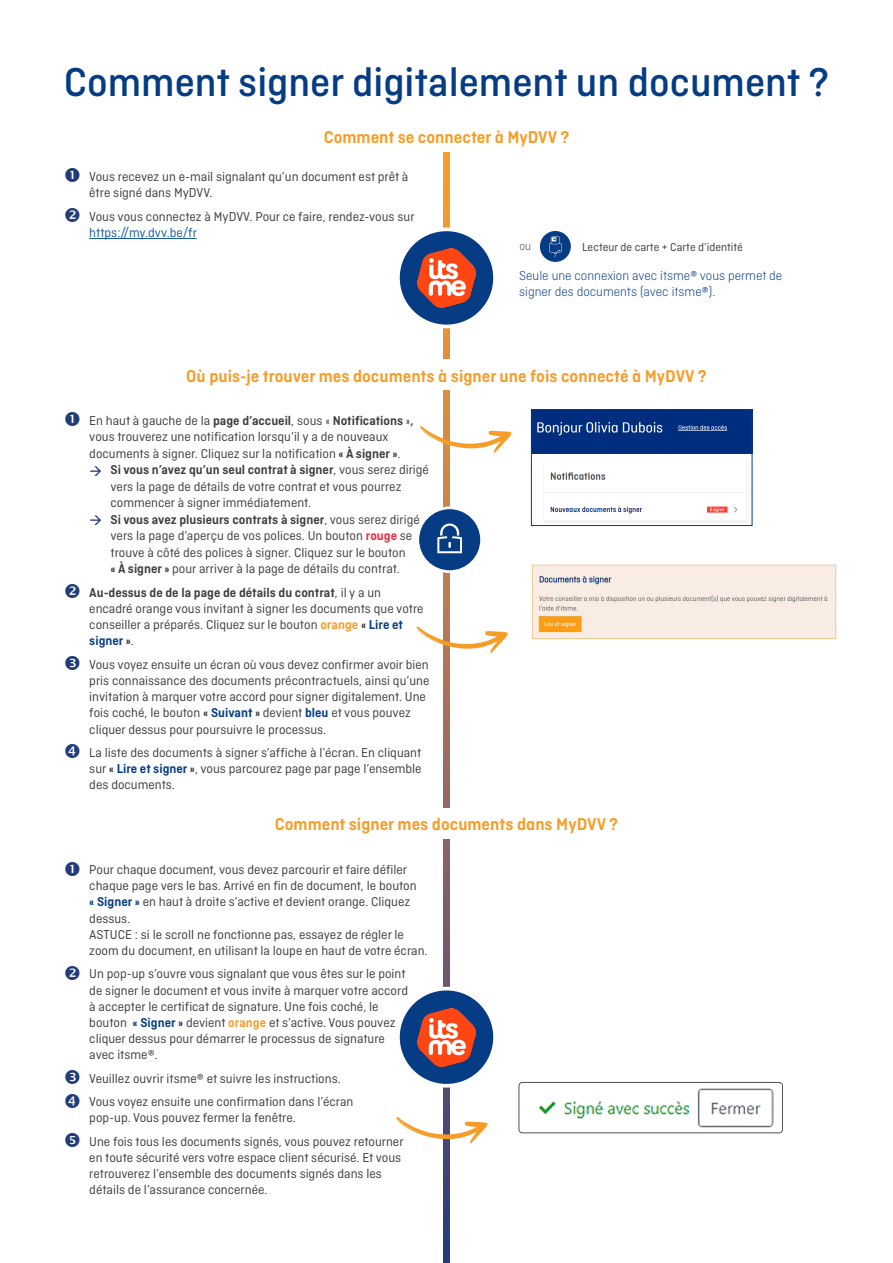
<style>
.page{position:relative;width:893px;height:1263px;background:#fff}
.page>*{position:absolute;margin:0;border:0;box-sizing:border-box;transform-origin:0 0}
.grote_titel_blauw{font:500 42.45px "Ciutadella";color:#053c84}
.titeltje_oranje{font:600 18px "Ciutadella";color:#f89c28}
._01_BODY_BLACK_2PT_after{font:13.5px/16.2px "Ciutadella";color:#3e3e3f}
._01_BODY_BLACK_2PT_after-2{font:300 13.5px/16.2px "Ciutadella";color:#053c84}
._01_BODY_BLACK_2PT_after-3{font:12px "Ciutadella";color:#3e3e3f}
._01_BODY_BLACK_2PT_after-4{font:300 12px "Ciutadella";color:#3e3e3f}
.s1{color:#175d9e}
.s2{font-weight:600}
.s3{color:#213c79}
.s4{font-weight:600;color:#ee2c3d}
.s5{font-weight:600;color:#f89c28}
.s6{font-weight:600;color:#053c84}
</style>
<div class="page">
<svg style="left:443px;top:152px;width:7px;height:1111px;background:#986c5a"></svg>
<div style="left:64px;top:360px;width:765px;height:30px;background:#fff"></div>
<div style="left:418px;top:508px;width:64px;height:64px;background:#053c84;border-radius:50%"></div>
<div style="left:416px;top:506px;width:67px;height:67px;border:3px solid #fff;border-radius:50%"></div>
<svg style="left:437px;top:523px;width:25px;height:30px"></svg>
<div style="left:64px;top:808px;width:765px;height:30px;background:#fff"></div>
<img style="left:519px;top:1083px;width:263px;height:50px">
<div style="left:519px;top:1082px;width:264px;height:51px;border:1px solid #535452;border-radius:3px"></div>
<div style="left:398px;top:989px;width:97px;height:97px;background:#053c84;border-radius:50%"></div>
<div style="left:396px;top:987px;width:101px;height:100px;border:4px solid #fff;border-radius:50%"></div>
<img style="left:417px;top:1008px;width:59px;height:58px">
<hr style="left:89px;top:238px;width:108px;height:1px;background:#175d9e">
<div style="left:398px;top:229px;width:97px;height:97px;background:#053c84;border-radius:50%"></div>
<div style="left:396px;top:227px;width:101px;height:101px;border:4px solid #fff;border-radius:50%"></div>
<img style="left:417px;top:249px;width:59px;height:58px">
<svg style="left:539px;top:230px;width:32px;height:33px"></svg>
<div style="left:538px;top:230px;width:34px;height:33px;border:1px solid #fff;border-radius:50%"></div>
<div style="left:545px;top:236px;width:21px;height:21px;background:#053c84;border-radius:50%"></div>
<svg style="left:549px;top:236px;width:12px;height:21px"></svg>
<img style="left:533px;top:411px;width:217px;height:112px">
<div style="left:531px;top:409px;width:221px;height:117px;border:1px solid #053c84"></div>
<img style="left:531px;top:564px;width:307px;height:76px">
<svg style="left:420px;top:426px;width:91px;height:27px"></svg>
<svg style="left:416px;top:626px;width:92px;height:27px"></svg>
<svg style="left:396px;top:1117px;width:91px;height:27px"></svg>
<p class="grote_titel_blauw" style="left:64px;top:58px;width:767px">Comment signer digitalement un document ?</p>
<p class="titeltje_oranje" style="left:324px;top:127px;width:247px">Comment se connecter à MyDVV ?</p>
<p class="_01_BODY_BLACK_2PT_after" style="left:89px;top:168px;width:321px">Vous recevez un e-mail signalant qu’un document est prêt à être signé dans MyDVV.</p>
<p class="_01_BODY_BLACK_2PT_after" style="left:89px;top:208px;width:327px">Vous vous connectez à MyDVV. Pour ce faire, rendez-vous sur <span class="s1">https://my.dvv.be/fr</span></p>
<p class="_01_BODY_BLACK_2PT_after-4" style="left:519px;top:239px;width:13px">ou</p>
<p class="_01_BODY_BLACK_2PT_after-3" style="left:582px;top:240px;width:162px">Lecteur de carte + Carte d’identité</p>
<p class="_01_BODY_BLACK_2PT_after-2" style="left:519px;top:267px;width:265px">Seule une connexion avec itsme® vous permet de signer des documents (avec itsme®).</p>
<p class="titeltje_oranje" style="left:186px;top:365px;width:522px">Où puis-je trouver mes documents à signer une fois connecté à MyDVV ?</p>
<p class="_01_BODY_BLACK_2PT_after" style="left:89px;top:412px;width:326px">En haut à gauche de la <span class="s2">page d’accueil</span>, sous « <span class="s2">Notifications</span> »<span class="s2">, </span>vous trouverez une notification lorsqu’il y a de nouveaux documents à signer. Cliquez sur la notification <span class="s2">« À signer »</span>.</p>
<p class="_01_BODY_BLACK_2PT_after" style="left:111px;top:461px;width:320px;text-indent:-21px"><span class="s3">→</span> <span class="s2">Si vous n’avez qu’un seul contrat à signer</span>, vous serez dirigé vers la page de détails de votre contrat et vous pourrez commencer à signer immédiatement.</p>
<p class="_01_BODY_BLACK_2PT_after" style="left:111px;top:511px;width:311px;text-indent:-21px"><span class="s3">→</span> <span class="s2">Si vous avez plusieurs contrats à signer</span>, vous serez dirigé vers la page d’aperçu de vos polices. Un bouton <span class="s4">rouge</span> se trouve à côté des polices à signer. Cliquez sur le bouton<br><span class="s2">« À signer »</span> pour arriver à la page de détails du contrat.</p>
<p class="_01_BODY_BLACK_2PT_after" style="left:89px;top:584px;width:336px"><span class="s2">Au-dessus de de la page de détails du contrat</span>, il y a un encadré orange vous invitant à signer les documents que votre conseiller a préparés. Cliquez sur le bouton <span class="s5">orange</span> <span class="s2">«</span> <span class="s6">Lire et signer</span> <span class="s2">»</span>.</p>
<p class="_01_BODY_BLACK_2PT_after" style="left:89px;top:656px;width:342px">Vous voyez ensuite un écran où vous devez confirmer avoir bien pris connaissance des documents précontractuels, ainsi qu’une invitation à marquer votre accord pour signer digitalement. Une fois coché, le bouton <span class="s2">«</span> <span class="s6">Suivant</span> <span class="s2">»</span> devient <span class="s6">bleu</span> et vous pouvez cliquer dessus pour poursuivre le processus.</p>
<p class="_01_BODY_BLACK_2PT_after" style="left:89px;top:744px;width:334px;text-align:justify">La liste des documents à signer s’affiche à l’écran. En cliquant sur <span class="s2">«</span> <span class="s6">Lire et signer</span> <span class="s2">»</span>, vous parcourez page par page l’ensemble des documents.</p>
<p class="titeltje_oranje" style="left:275px;top:814px;width:345px">Comment signer mes documents dans MyDVV ?</p>
<p class="_01_BODY_BLACK_2PT_after" style="left:89px;top:861px;width:329px">Pour chaque document, vous devez parcourir et faire défiler chaque page vers le bas. Arrivé en fin de document, le bouton <span class="s6">« Signer »</span> en haut à droite s’active et devient orange. Cliquez dessus.</p>
<p class="_01_BODY_BLACK_2PT_after" style="left:89px;top:926px;width:340px">ASTUCE : si le scroll ne fonctionne pas, essayez de régler le zoom du document, en utilisant la loupe en haut de votre écran.</p>
<p class="_01_BODY_BLACK_2PT_after" style="left:89px;top:966px;width:318px">Un pop-up s’ouvre vous signalant que vous êtes sur le point</p>
<p class="_01_BODY_BLACK_2PT_after" style="left:89px;top:982px;width:320px">de signer le document et vous invite à marquer votre accord</p>
<p class="_01_BODY_BLACK_2PT_after" style="left:89px;top:998px;width:308px">à accepter le certificat de signature. Une fois coché, le bouton <span class="s6">« Signer »</span> devient <span class="s5">orange</span> et s’active. Vous pouvez cliquer dessus pour démarrer le processus de signature avec itsme®.</p>
<p class="_01_BODY_BLACK_2PT_after" style="left:89px;top:1070px;width:253px">Veuillez ouvrir itsme® et suivre les instructions.</p>
<p class="_01_BODY_BLACK_2PT_after" style="left:89px;top:1094px;width:266px">Vous voyez ensuite une confirmation dans l’écran</p>
<p class="_01_BODY_BLACK_2PT_after" style="left:89px;top:1110px;width:208px">pop-up. Vous pouvez fermer la fenêtre.</p>
<p class="_01_BODY_BLACK_2PT_after" style="left:89px;top:1133px;width:316px">Une fois tous les documents signés, vous pouvez retourner en toute sécurité vers votre espace client sécurisé. Et vous retrouverez l’ensemble des documents signés dans les</p>
<p class="_01_BODY_BLACK_2PT_after" style="left:89px;top:1182px;width:180px">détails de l’assurance concernée.</p>
</div>
